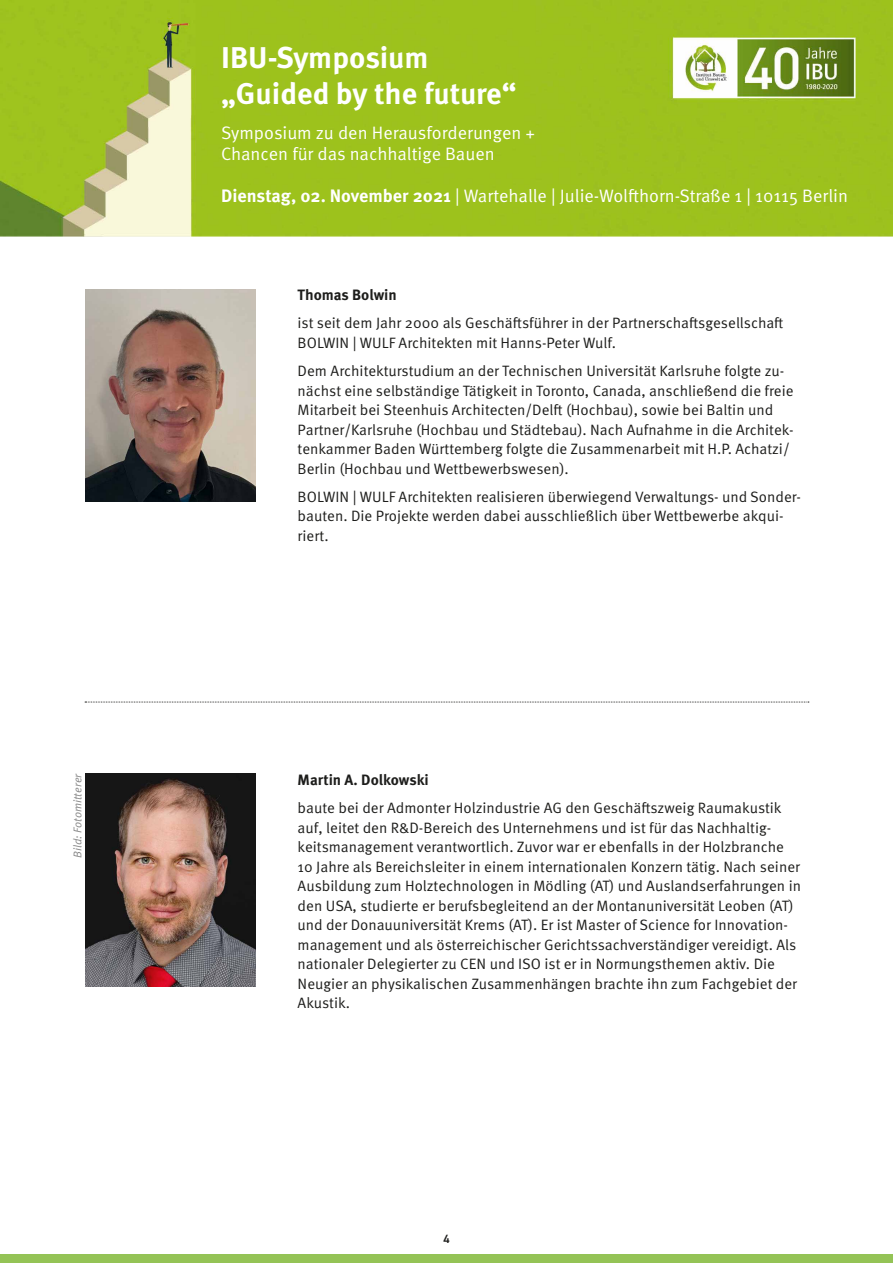
<style>
.page{position:relative;width:893px;height:1263px;background:#fff}
.page>*{position:absolute;margin:0;border:0;box-sizing:border-box;transform-origin:0 0}
.t1{font:700 30px/36px "Meta Pro";color:#fff}
.t2{font:18px/21.6px "Meta Pro Norm";color:#fff}
.t3{font:15px/19.5px "Meta Pro Norm";color:#1d1d1b}
.t4{font:700 15px "Meta Pro";letter-spacing:-.005em;color:#1d1d1b}
.t5{font:600 12px "DIN2014";color:#1d1d1b}
.t6{font:11.25px "Meta Pro Norm Ita";color:#878787}
.s1{font-family:"Meta Pro";font-weight:700}
</style>
<div class="page">
<div style="left:0;top:1254px;width:893px;height:9px;background:#94c356"></div>
<img style="left:0;top:0;width:893px;height:236px">
<img style="left:85px;top:289px;width:170px;height:213px">
<img style="left:85px;top:774px;width:170px;height:212px">
<svg style="left:85px;top:702px;width:724px;height:1px"></svg>
<p class="t6" style="left:69px;top:858px;width:86px;rotate:-90deg">Bild: Fotomitterer</p>
<h1 class="t1" style="left:221px;top:38px;width:297px">IBU-Symposium „Guided by the future“</h1>
<p class="t2" style="left:221px;top:120px;width:316px">Symposium zu den Herausforderungen +<br>Chancen für das nachhaltige Bauen</p>
<p class="t2" style="left:221px;top:184px;width:628px"><span class="s1">Dienstag, 02. November 2021</span> | Wartehalle | Julie-Wolfthorn-Straße 1 | 10115 Berlin</p>
<p class="t4" style="left:298px;top:284px;width:101px">Thomas Bolwin</p>
<p class="t3" style="left:298px;top:313px;width:487px">ist seit dem Jahr 2000 als Geschäftsführer in der Partnerschaftsgesellschaft<br>BOLWIN | WULF Architekten mit Hanns-Peter Wulf.</p>
<p class="t3" style="left:298px;top:360px;width:497px">Dem Architekturstudium an der Technischen Universität Karlsruhe folgte zu&shy;nächst eine selbständige Tätigkeit in Toronto, Canada, anschließend die freie Mitarbeit bei Steenhuis Architecten/Delft (Hochbau), sowie bei Baltin und Partner/Karlsruhe (Hochbau und Städtebau). Nach Aufnahme in die Architek&shy;tenkammer Baden Württemberg folgte die Zusammenarbeit mit H.P. Achatzi/ Berlin (Hochbau und Wettbewerbswesen).</p>
<p class="t3" style="left:298px;top:486px;width:505px">BOLWIN | WULF Architekten realisieren überwiegend Verwaltungs- und Sonder&shy;bauten. Die Projekte werden dabei ausschließlich über Wettbewerbe akqui&shy;riert.</p>
<p class="t4" style="left:298px;top:768px;width:133px">Martin A. Dolkowski</p>
<p class="t3" style="left:298px;top:797px;width:505px">baute bei der Admonter Holzindustrie AG den Geschäftszweig Raumakustik auf, leitet den R&amp;D-Bereich des Unternehmens und ist für das Nachhaltig&shy;keitsmanagement verantwortlich. Zuvor war er ebenfalls in der Holzbranche 10 Jahre als Bereichsleiter in einem internationalen Konzern tätig. Nach seiner Ausbildung zum Holztechnologen in Mödling (AT) und Auslandserfahrungen in den USA, studierte er berufsbegleitend an der Montanuniversität Leoben (AT) und der Donauuniversität Krems (AT). Er ist Master of Science for Innovation&shy;management und als österreichischer Gerichtssachverständiger vereidigt. Als nationaler Delegierter zu CEN und ISO ist er in Normungsthemen aktiv. Die Neugier an physikalischen Zusammenhängen brachte ihn zum Fachgebiet der Akustik.</p>
<p class="t5" style="left:443px;top:1230px;width:8px">4</p>
</div>
